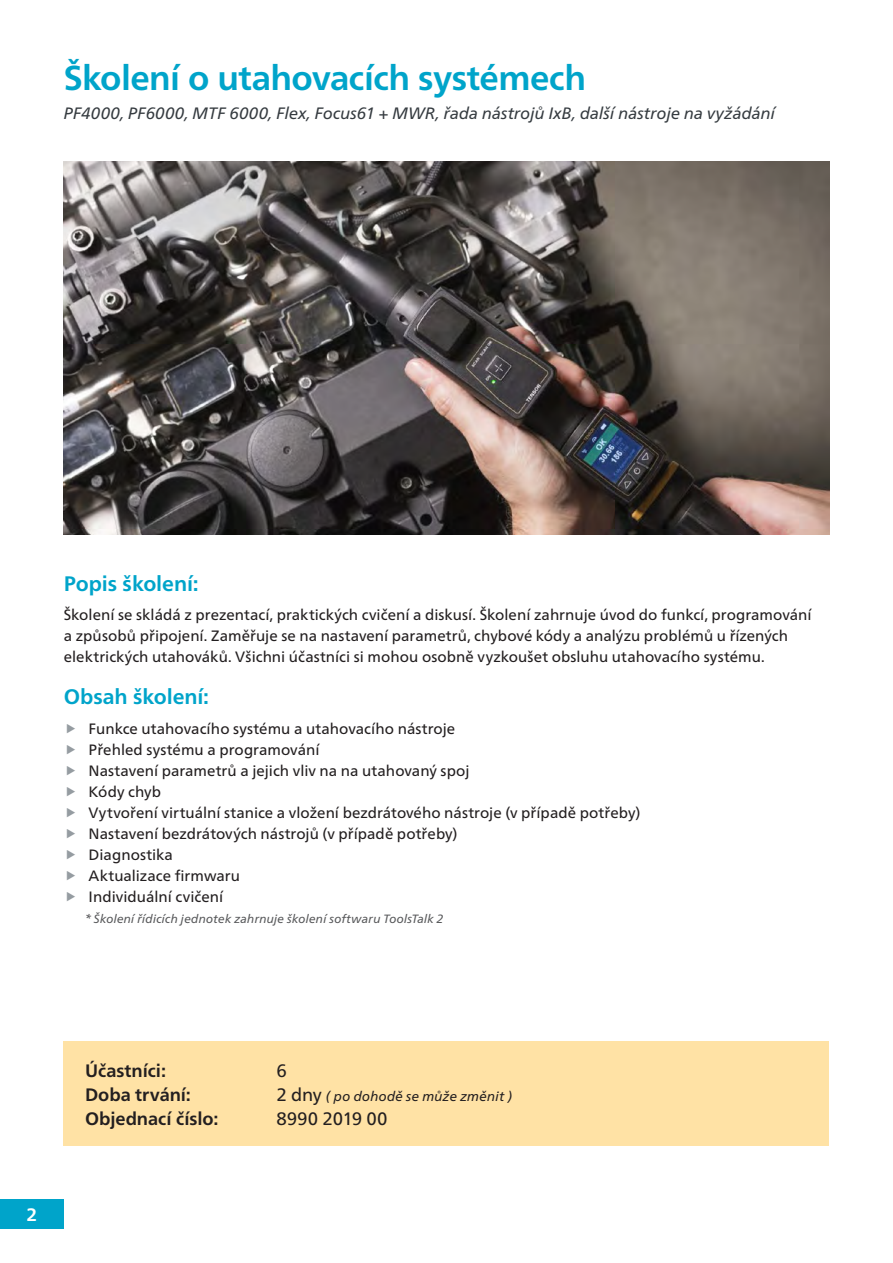
<style>
.page{position:relative;width:893px;height:1263px;background:#fff}
.page>*{position:absolute;margin:0;border:0;box-sizing:border-box;transform-origin:0 0}
.headline_37pt{font:700 34.5px "Frutiger Neue LT Pro";letter-spacing:-.015em;color:#00a4ca}
.bodytext{font:700 21px "Frutiger Neue LT Pro";letter-spacing:-.005em;color:#00a4ca}
.bodytext-2{font:700 18px "Frutiger Neue LT Pro";letter-spacing:-.005em;color:#231f20}
.bodytext-3{font:18px "Frutiger Neue LT Pro";letter-spacing:-.005em;color:#231f20}
.t1{font:700 18px "Frutiger Neue LT Pro";color:#fff}
.bodytext-4{font:italic 16.5px "Frutiger Neue LT Pro";color:#353b40}
.bodytext-5{font:15px/21px "Frutiger Neue LT Pro";color:#231f20}
.bodytext-6{font:italic 13.5px "Frutiger Neue LT Pro";letter-spacing:.01em;color:#231f20}
.bodytext-7{font:italic 12px "Frutiger Neue LT Pro";letter-spacing:.01em;color:#57585a}
.s1{font-style:normal;font-size:18px}
</style>
<div class="page">
<div style="left:0;top:1199px;width:64px;height:30px;background:#00a4ca"></div>
<div style="left:64px;top:1042px;width:765px;height:104px;background:#ffe2a5"></div>
<img style="left:64px;top:162px;width:765px;height:373px">
<p class="headline_37pt" style="left:64px;top:58px;width:524px">Školení o utahovacích systémech</p>
<p class="bodytext-4" style="left:64px;top:103px;width:713px">PF4000, PF6000, MTF 6000, Flex, Focus61 + MWR, řada nástrojů IxB, další nástroje na vyžádání</p>
<p class="bodytext" style="left:64px;top:571px;width:136px">Popis školení:</p>
<p class="bodytext-5" style="left:64px;top:604px;width:749px">Školení se skládá z prezentací, praktických cvičení a diskusí. Školení zahrnuje úvod do funkcí, programování a způsobů připojení. Zaměřuje se na nastavení parametrů, chybové kódy a analýzu problémů u řízených elektrických utahováků. Všichni účastníci si mohou osobně vyzkoušet obsluhu utahovacího systému.</p>
<p class="bodytext" style="left:64px;top:684px;width:147px">Obsah školení:</p>
<p class="bodytext-5" style="left:89px;top:718px;width:368px">Funkce utahovacího systému a utahovacího nástroje</p>
<p class="bodytext-5" style="left:89px;top:739px;width:232px">Přehled systému a programování</p>
<p class="bodytext-5" style="left:89px;top:760px;width:382px">Nastavení parametrů a jejich vliv na na utahovaný spoj</p>
<p class="bodytext-5" style="left:89px;top:781px;width:74px">Kódy chyb</p>
<p class="bodytext-5" style="left:89px;top:802px;width:553px">Vytvoření virtuální stanice a vložení bezdrátového nástroje (v případě potřeby)</p>
<p class="bodytext-5" style="left:89px;top:823px;width:370px">Nastavení bezdrátových nástrojů (v případě potřeby)</p>
<p class="bodytext-5" style="left:89px;top:844px;width:86px">Diagnostika</p>
<p class="bodytext-5" style="left:89px;top:865px;width:153px">Aktualizace firmwaru</p>
<p class="bodytext-5" style="left:89px;top:886px;width:136px">Individuální cvičení</p>
<p class="bodytext-7" style="left:85px;top:911px;width:360px">* Školení řídicích jednotek zahrnuje školení softwaru ToolsTalk 2</p>
<p class="t1" style="left:27px;top:1204px;width:12px">2</p>
<p class="bodytext-2" style="left:85px;top:1060px;width:83px">Účastníci:</p>
<p class="bodytext-3" style="left:276px;top:1059px;width:12px">6</p>
<p class="bodytext-2" style="left:85px;top:1084px;width:107px">Doba trvání:</p>
<p class="bodytext-6" style="left:276px;top:1088px;width:237px"><span class="s1">2 dny</span> ( po dohodě se může změnit )</p>
<p class="bodytext-2" style="left:85px;top:1108px;width:135px">Objednací číslo:</p>
<p class="bodytext-3" style="left:276px;top:1107px;width:113px">8990 2019 00</p>
</div>
